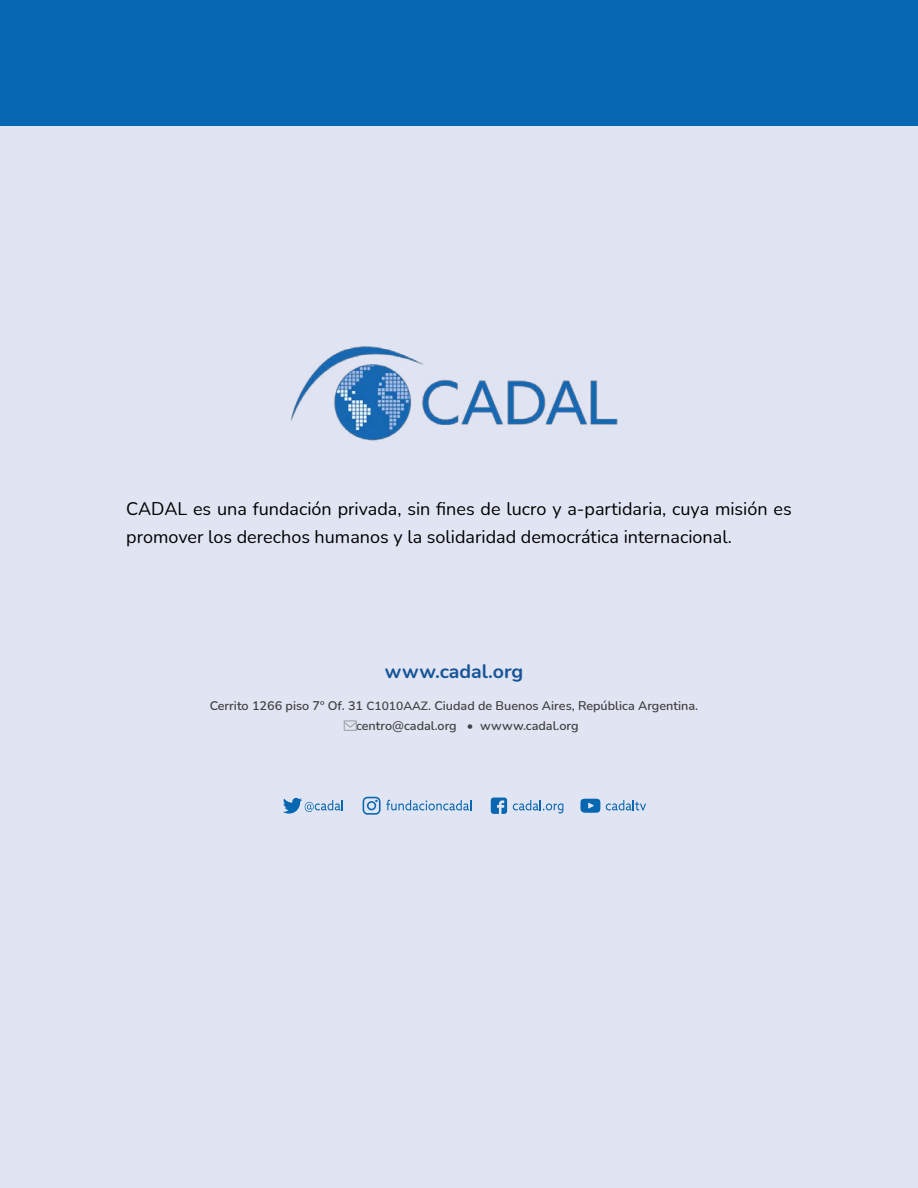
<style>
.page{position:relative;width:918px;height:1188px;background:#e1e5f3}
.page>*{position:absolute;margin:0;border:0;box-sizing:border-box;transform-origin:0 0}
.t1{font:700 19.5px "Nunito";color:#175597}
.t2{font:18px/28.5px "Nunito";color:#000}
.t3{font:600 12.6px/19.8px "Nunito";color:#414042}
.s1{font-size:12px}
</style>
<div class="page">
<svg style="left:491px;top:798px;width:16px;height:16px"></svg>
<svg style="left:513px;top:800px;width:50px;height:13px"></svg>
<svg style="left:606px;top:800px;width:40px;height:10px"></svg>
<svg style="left:580px;top:799px;width:20px;height:14px"></svg>
<svg style="left:283px;top:798px;width:60px;height:16px"></svg>
<svg style="left:363px;top:797px;width:108px;height:18px"></svg>
<svg style="left:344px;top:720px;width:13px;height:11px"></svg>
<div style="left:0;top:0;width:918px;height:125px;background:#0767b1"></div>
<img style="left:290px;top:346px;width:328px;height:95px">
<p class="t2" style="left:126px;top:494px;width:667px">CADAL es una fundación privada, sin fines de lucro y a-partidaria, cuya misión es promover los derechos humanos y la solidaridad democrática internacional.</p>
<p class="t1" style="left:385px;top:658px;width:140px">www.cadal.org</p>
<p class="t3" style="left:356px;top:695px;width:344px;text-indent:-146px">Cerrito 1266 piso 7º Of. 31 <span class="s1">C1010AAZ</span>. Ciudad de Buenos Aires, República Argentina. centro@cadal.org • wwww.cadal.org</p>
</div>
